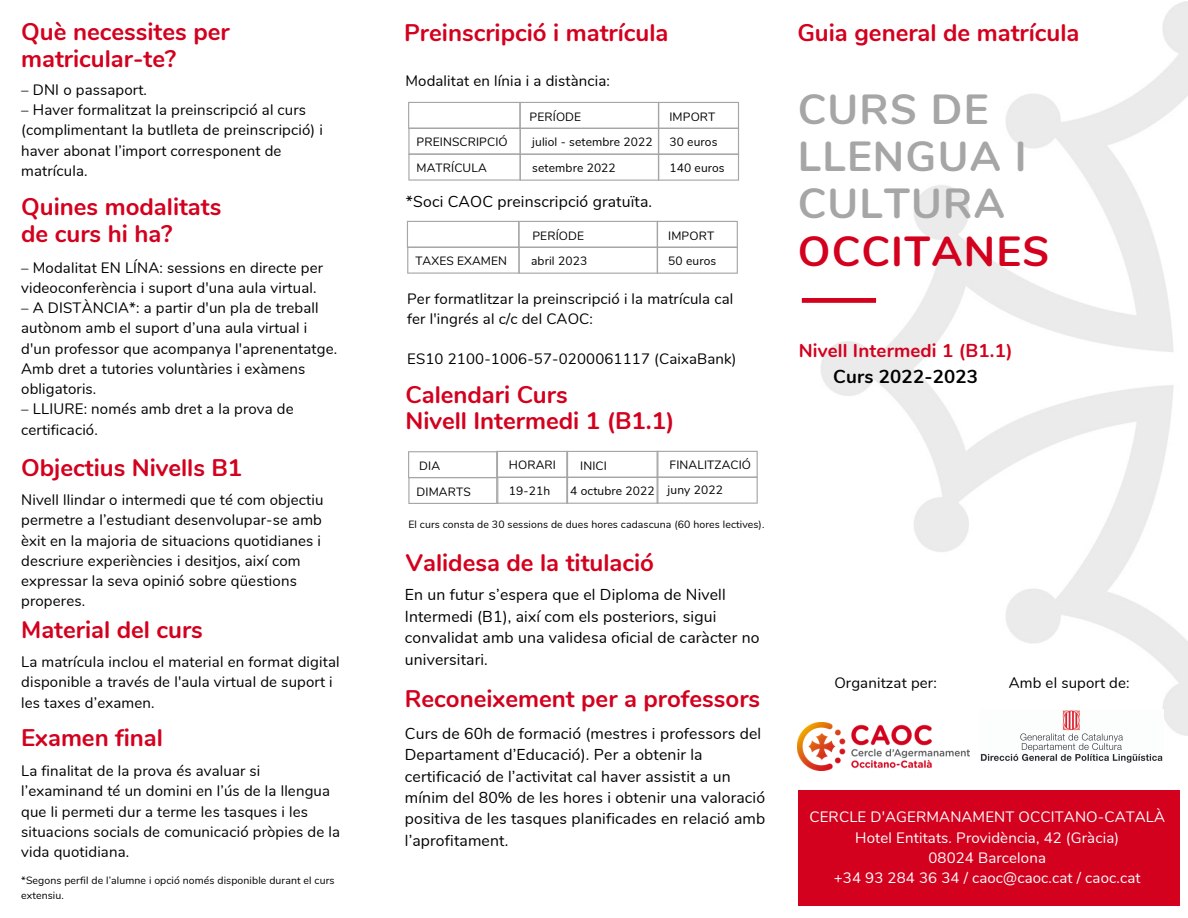
<style>
.page{position:relative;width:1188px;height:918px;background:#fff}
.page>*{position:absolute;margin:0;border:0;box-sizing:border-box;transform-origin:0 0}
.t1{font:700 42px/47.2px "Nunito";letter-spacing:.03em;color:#a6a6a6}
.t2{font:700 42px "Nunito";letter-spacing:.03em;color:#d3001e}
.t3{font:700 24px/27px "Nunito";color:#d3001e}
.t4{font:700 18.75px "Nunito";letter-spacing:.01em;color:#d3001e}
.t5{font:700 18.75px "Nunito";letter-spacing:.01em;color:#000}
.t6{font:15.75px/21.3px "Nunito";letter-spacing:.01em;color:#000}
.t7{font:15px/20.2px "Nunito";letter-spacing:.01em;color:#000}
.t8{font:15px/20.2px "Nunito";letter-spacing:.01em;color:#fff;text-align:center}
.t9{font:12px/26px "Nunito";letter-spacing:.01em;color:#000}
.t10{font:10.5px/14.7px "Nunito";letter-spacing:.01em;color:#000}
</style>
<div class="page">
<img style="left:757px;top:1px;width:431px;height:735px">
<img style="left:980px;top:709px;width:183px;height:53px">
<img style="left:798px;top:723px;width:172px;height:47px">
<div style="left:798px;top:790px;width:381px;height:116px;background:#d3001e"></div>
<svg style="left:802px;top:298px;width:74px;height:5px"></svg>
<svg style="left:408px;top:102px;width:331px;height:79px"></svg>
<svg style="left:407px;top:221px;width:331px;height:53px"></svg>
<svg style="left:408px;top:451px;width:350px;height:53px"></svg>
<h2 class="t3" style="left:21px;top:18px;width:210px">Què necessites per matricular-te?</h2>
<p class="t7" style="left:21px;top:80px;width:127px">– DNI o passaport.</p>
<p class="t7" style="left:21px;top:100px;width:303px">– Haver formalitzat la preinscripció al curs (complimentant la butlleta de preinscripció) i haver abonat l’import corresponent de matrícula.</p>
<h2 class="t3" style="left:21px;top:194px;width:202px">Quines modalitats de curs hi ha?</h2>
<p class="t7" style="left:21px;top:258px;width:303px">– Modalitat EN LÍNA: sessions en directe per videoconferència i suport d'una aula virtual.</p>
<p class="t7" style="left:21px;top:298px;width:318px">– A DISTÀNCIA*: a partir d'un pla de treball autònom amb el suport d’una aula virtual i d'un professor que acompanya l'aprenentatge.<br>Amb dret a tutories voluntàries i exàmens obligatoris.</p>
<p class="t7" style="left:21px;top:399px;width:274px">– LLIURE: només amb dret a la prova de certificació.</p>
<h2 class="t3" style="left:21px;top:455px;width:223px">Objectius Nivells B1</h2>
<p class="t7" style="left:21px;top:490px;width:304px">Nivell llindar o intermedi que té com objectiu permetre a l’estudiant desenvolupar-se amb èxit en la majoria de situacions quotidianes i descriure experiències i desitjos, així com expressar la seva opinió sobre qüestions properes.</p>
<h2 class="t3" style="left:21px;top:617px;width:183px">Material del curs</h2>
<p class="t7" style="left:21px;top:652px;width:320px">La matrícula inclou el material en format digital disponible a través de l'aula virtual de suport i les taxes d’examen.</p>
<h2 class="t3" style="left:21px;top:725px;width:143px">Examen final</h2>
<p class="t7" style="left:21px;top:761px;width:320px">La finalitat de la prova és avaluar si l’examinand té un domini en l’ús de la llengua que li permeti dur a terme les tasques i les situacions socials de comunicació pròpies de la vida quotidiana.</p>
<p class="t10" style="left:21px;top:874px;width:315px">*Segons perfil de l’alumne i opció només disponible durant el curs extensiu.</p>
<h2 class="t3" style="left:404px;top:19px;width:266px">Preinscripció i matrícula</h2>
<p class="t7" style="left:405px;top:71px;width:206px">Modalitat en línia i a distància:</p>
<p class="t9" style="left:530px;top:104px;width:53px">PERÍODE</p>
<p class="t9" style="left:669px;top:104px;width:48px">IMPORT</p>
<p class="t9" style="left:417px;top:130px;width:93px">PREINSCRIPCIÓ</p>
<p class="t9" style="left:532px;top:130px;width:122px">juliol - setembre 2022</p>
<p class="t9" style="left:669px;top:130px;width:50px">30 euros</p>
<p class="t9" style="left:417px;top:155px;width:72px">MATRÍCULA</p>
<p class="t9" style="left:532px;top:155px;width:85px">setembre 2022</p>
<p class="t9" style="left:669px;top:155px;width:57px">140 euros</p>
<p class="t6" style="left:406px;top:191px;width:248px">*Soci CAOC preinscripció gratuïta.</p>
<p class="t9" style="left:532px;top:223px;width:53px">PERÍODE</p>
<p class="t9" style="left:668px;top:223px;width:48px">IMPORT</p>
<p class="t9" style="left:415px;top:249px;width:93px">TAXES EXAMEN</p>
<p class="t9" style="left:531px;top:249px;width:58px">abril 2023</p>
<p class="t9" style="left:668px;top:249px;width:50px">50 euros</p>
<p class="t7" style="left:407px;top:289px;width:328px">Per formatlitzar la preinscripció i la matrícula cal fer l'ingrés al c/c del CAOC:</p>
<p class="t7" style="left:407px;top:349px;width:331px">ES10 2100-1006-57-0200061117 (CaixaBank)</p>
<h2 class="t3" style="left:405px;top:383px;width:271px;line-height:25.8px">Calendari Curs<br>Nivell Intermedi 1 (B1.1)</h2>
<p class="t9" style="left:419px;top:453px;width:22px">DIA</p>
<p class="t9" style="left:570px;top:453px;width:86px;text-indent:10px">INICI<br>4 octubre 2022</p>
<p class="t9" style="left:668px;top:453px;width:85px;line-height:24.5px">FINALITZACIÓ juny 2022</p>
<p class="t9" style="left:509px;top:452px;width:49px">HORARI</p>
<p class="t9" style="left:417px;top:479px;width:56px">DIMARTS</p>
<p class="t9" style="left:509px;top:479px;width:43px">19-21h</p>
<p class="t10" style="left:408px;top:517px;width:358px">El curs consta de 30 sessions de dues hores cadascuna (60 hores lectives).</p>
<h2 class="t3" style="left:406px;top:550px;width:250px">Validesa de la titulació</h2>
<p class="t6" style="left:405px;top:585px;width:356px">En un futur s’espera que el Diploma de Nivell Intermedi (B1), així com els posteriors, sigui convalidat amb una validesa oficial de caràcter no universitari.</p>
<h2 class="t3" style="left:405px;top:685px;width:357px">Reconeixement per a professors</h2>
<p class="t6" style="left:405px;top:723px;width:362px">Curs de 60h de formació (mestres i professors del Departament d’Educació). Per a obtenir la certificació de l’activitat cal haver assistit a un mínim del 80% de les hores i obtenir una valoració positiva de les tasques planificades en relació amb l’aprofitament.</p>
<h2 class="t3" style="left:797px;top:19px;width:284px">Guia general de matrícula</h2>
<h1 class="t1" style="left:798px;top:86px;width:230px">CURS DE<br>LLENGUA I<br>CULTURA</h1>
<h1 class="t2" style="left:798px;top:223px;width:253px">OCCITANES</h1>
<p class="t4" style="left:799px;top:338px;width:215px">Nivell Intermedi 1 (B1.1)</p>
<p class="t5" style="left:833px;top:364px;width:146px">Curs 2022-2023</p>
<p class="t7" style="left:834px;top:673px;width:104px">Organitzat per:</p>
<p class="t7" style="left:1009px;top:673px;width:122px">Amb el suport de:</p>
<p class="t8" style="left:809px;top:807px;width:357px">CERCLE D'AGERMANAMENT OCCITANO-CATALÀ Hotel Entitats. Providència, 42 (Gràcia)<br>08024 Barcelona<br>+34 93 284 36 34 / caoc@caoc.cat / caoc.cat</p>
</div>
